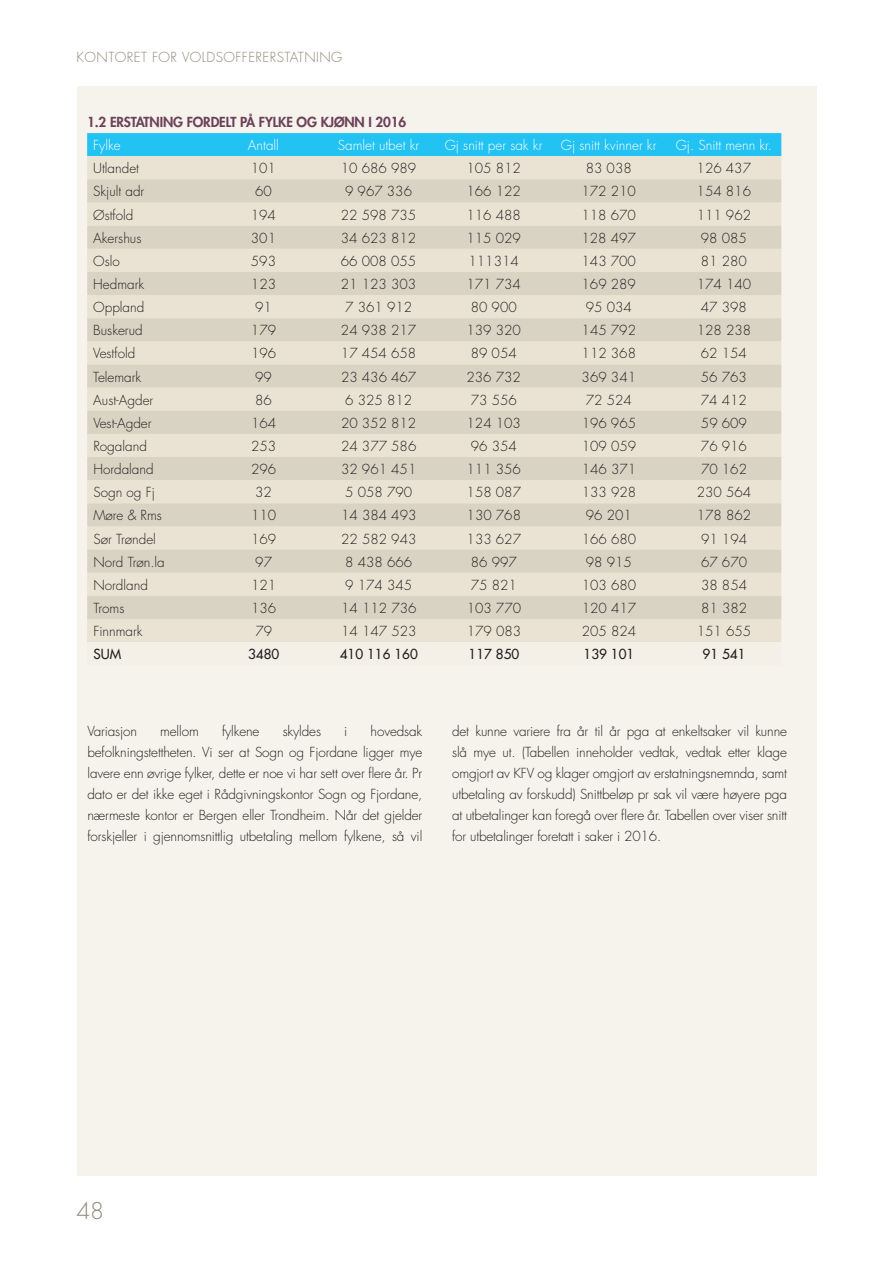
<style>
.page{position:relative;width:893px;height:1263px;background:#fff}
.page>*{position:absolute;margin:0;border:0;box-sizing:border-box;transform-origin:0 0}
.t1{font:300 22.5px "Futura Std";color:#908977}
.t2{font:300 13.5px/21px "Futura Std";color:#231f20;text-align:justify}
.t3{font:300 13.5px "Futura Std";color:#fff}
.t4{font:800 13.5px "Futura Std";letter-spacing:-.01em;color:#6c4159}
.t5{font:500 13.5px "Futura Std";color:#231f20}
.t6{font:300 13.5px "Futura Std";letter-spacing:.03em;color:#908977}
</style>
<div class="page">
<div style="left:77px;top:86px;width:739px;height:1090px;background:#f6f3ed"></div>
<div style="left:87px;top:133px;width:694px;height:23px;background:#22c2f3"></div>
<div style="left:87px;top:156px;width:694px;height:486px;background:#eae3d3"></div>
<svg style="left:87px;top:179px;width:694px;height:440px;background:#e1dacb"></svg>
<p class="t6" style="left:77px;top:49px;width:267px">KONTORET FOR VOLDSOFFERERSTATNING</p>
<p class="t4" style="left:87px;top:114px;width:321px">1.2 ERSTATNING FORDELT PÅ FYLKE OG KJØNN I 2016</p>
<p class="t3" style="left:93px;top:137px;width:29px">Fylke</p>
<p class="t3" style="left:248px;top:137px;width:33px">Antall</p>
<p class="t3" style="left:338px;top:137px;width:83px">Samlet utbet kr</p>
<p class="t3" style="left:445px;top:137px;width:99px">Gj snitt per sak kr</p>
<p class="t3" style="left:561px;top:137px;width:97px">Gj snitt kvinner kr</p>
<p class="t3" style="left:676px;top:137px;width:98px">Gj. Snitt menn kr.</p>
<p class="t2" style="left:93px;top:158px;width:47px">Utlandet</p>
<p class="t2" style="left:251px;top:158px;width:27px">101</p>
<p class="t2" style="left:341px;top:158px;width:77px">10 686 989</p>
<p class="t2" style="left:466px;top:158px;width:56px">105 812</p>
<p class="t2" style="left:586px;top:158px;width:48px">83 038</p>
<p class="t2" style="left:697px;top:158px;width:56px">126 437</p>
<p class="t2" style="left:93px;top:181px;width:53px">Skjult adr</p>
<p class="t2" style="left:255px;top:181px;width:18px">60</p>
<p class="t2" style="left:345px;top:181px;width:68px">9 967 336</p>
<p class="t2" style="left:466px;top:181px;width:56px">166 122</p>
<p class="t2" style="left:582px;top:181px;width:56px">172 210</p>
<p class="t2" style="left:697px;top:181px;width:56px">154 816</p>
<p class="t2" style="left:93px;top:205px;width:42px">Østfold</p>
<p class="t2" style="left:251px;top:205px;width:27px">194</p>
<p class="t2" style="left:341px;top:205px;width:77px">22 598 735</p>
<p class="t2" style="left:466px;top:205px;width:56px">116 488</p>
<p class="t2" style="left:582px;top:205px;width:56px">118 670</p>
<p class="t2" style="left:697px;top:205px;width:56px">111 962</p>
<p class="t2" style="left:93px;top:228px;width:50px">Akershus</p>
<p class="t2" style="left:251px;top:228px;width:27px">301</p>
<p class="t2" style="left:341px;top:228px;width:77px">34 623 812</p>
<p class="t2" style="left:466px;top:228px;width:56px">115 029</p>
<p class="t2" style="left:582px;top:228px;width:56px">128 497</p>
<p class="t2" style="left:701px;top:228px;width:48px">98 085</p>
<p class="t2" style="left:93px;top:251px;width:28px">Oslo</p>
<p class="t2" style="left:251px;top:251px;width:27px">593</p>
<p class="t2" style="left:341px;top:251px;width:77px">66 008 055</p>
<p class="t2" style="left:469px;top:251px;width:52px">111314</p>
<p class="t2" style="left:582px;top:251px;width:56px">143 700</p>
<p class="t2" style="left:701px;top:251px;width:48px">81 280</p>
<p class="t2" style="left:93px;top:274px;width:52px">Hedmark</p>
<p class="t2" style="left:251px;top:274px;width:27px">123</p>
<p class="t2" style="left:341px;top:274px;width:77px">21 123 303</p>
<p class="t2" style="left:466px;top:274px;width:56px">171 734</p>
<p class="t2" style="left:582px;top:274px;width:56px">169 289</p>
<p class="t2" style="left:697px;top:274px;width:56px">174 140</p>
<p class="t2" style="left:93px;top:297px;width:53px">Oppland</p>
<p class="t2" style="left:255px;top:297px;width:18px">91</p>
<p class="t2" style="left:345px;top:297px;width:68px">7 361 912</p>
<p class="t2" style="left:471px;top:297px;width:48px">80 900</p>
<p class="t2" style="left:586px;top:297px;width:48px">95 034</p>
<p class="t2" style="left:701px;top:297px;width:48px">47 398</p>
<p class="t2" style="left:93px;top:320px;width:51px">Buskerud</p>
<p class="t2" style="left:251px;top:320px;width:27px">179</p>
<p class="t2" style="left:341px;top:320px;width:77px">24 938 217</p>
<p class="t2" style="left:466px;top:320px;width:56px">139 320</p>
<p class="t2" style="left:582px;top:320px;width:56px">145 792</p>
<p class="t2" style="left:697px;top:320px;width:56px">128 238</p>
<p class="t2" style="left:93px;top:343px;width:44px">Vestfold</p>
<p class="t2" style="left:251px;top:343px;width:27px">196</p>
<p class="t2" style="left:341px;top:343px;width:77px">17 454 658</p>
<p class="t2" style="left:471px;top:343px;width:48px">89 054</p>
<p class="t2" style="left:582px;top:343px;width:56px">112 368</p>
<p class="t2" style="left:701px;top:343px;width:48px">62 154</p>
<p class="t2" style="left:93px;top:367px;width:50px">Telemark</p>
<p class="t2" style="left:255px;top:367px;width:18px">99</p>
<p class="t2" style="left:341px;top:367px;width:77px">23 436 467</p>
<p class="t2" style="left:467px;top:367px;width:56px">236 732</p>
<p class="t2" style="left:582px;top:367px;width:56px">369 341</p>
<p class="t2" style="left:701px;top:367px;width:48px">56 763</p>
<p class="t2" style="left:93px;top:390px;width:61px">Aust-Agder</p>
<p class="t2" style="left:255px;top:390px;width:18px">86</p>
<p class="t2" style="left:345px;top:390px;width:68px">6 325 812</p>
<p class="t2" style="left:471px;top:390px;width:48px">73 556</p>
<p class="t2" style="left:586px;top:390px;width:48px">72 524</p>
<p class="t2" style="left:701px;top:390px;width:48px">74 412</p>
<p class="t2" style="left:93px;top:413px;width:60px">Vest-Agder</p>
<p class="t2" style="left:251px;top:413px;width:27px">164</p>
<p class="t2" style="left:341px;top:413px;width:77px">20 352 812</p>
<p class="t2" style="left:467px;top:413px;width:56px">124 103</p>
<p class="t2" style="left:582px;top:413px;width:56px">196 965</p>
<p class="t2" style="left:701px;top:413px;width:48px">59 609</p>
<p class="t2" style="left:93px;top:436px;width:55px">Rogaland</p>
<p class="t2" style="left:251px;top:436px;width:27px">253</p>
<p class="t2" style="left:341px;top:436px;width:77px">24 377 586</p>
<p class="t2" style="left:471px;top:436px;width:48px">96 354</p>
<p class="t2" style="left:582px;top:436px;width:56px">109 059</p>
<p class="t2" style="left:701px;top:436px;width:48px">76 916</p>
<p class="t2" style="left:93px;top:459px;width:62px">Hordaland</p>
<p class="t2" style="left:251px;top:459px;width:27px">296</p>
<p class="t2" style="left:341px;top:459px;width:77px">32 961 451</p>
<p class="t2" style="left:467px;top:459px;width:56px">111 356</p>
<p class="t2" style="left:582px;top:459px;width:56px">146 371</p>
<p class="t2" style="left:701px;top:459px;width:48px">70 162</p>
<p class="t2" style="left:93px;top:482px;width:63px">Sogn og Fj</p>
<p class="t2" style="left:255px;top:482px;width:18px">32</p>
<p class="t2" style="left:345px;top:482px;width:68px">5 058 790</p>
<p class="t2" style="left:467px;top:482px;width:56px">158 087</p>
<p class="t2" style="left:582px;top:482px;width:56px">133 928</p>
<p class="t2" style="left:697px;top:482px;width:56px">230 564</p>
<p class="t2" style="left:93px;top:505px;width:70px">Møre &amp; Rms</p>
<p class="t2" style="left:251px;top:505px;width:27px">110</p>
<p class="t2" style="left:341px;top:505px;width:77px">14 384 493</p>
<p class="t2" style="left:467px;top:505px;width:56px">130 768</p>
<p class="t2" style="left:586px;top:505px;width:48px">96 201</p>
<p class="t2" style="left:697px;top:505px;width:56px">178 862</p>
<p class="t2" style="left:93px;top:529px;width:64px">Sør Trøndel</p>
<p class="t2" style="left:251px;top:529px;width:27px">169</p>
<p class="t2" style="left:341px;top:529px;width:77px">22 582 943</p>
<p class="t2" style="left:467px;top:529px;width:56px">133 627</p>
<p class="t2" style="left:582px;top:529px;width:56px">166 680</p>
<p class="t2" style="left:701px;top:529px;width:48px">91 194</p>
<p class="t2" style="left:93px;top:552px;width:73px">Nord Trøn.la</p>
<p class="t2" style="left:255px;top:552px;width:18px">97</p>
<p class="t2" style="left:345px;top:552px;width:68px">8 438 666</p>
<p class="t2" style="left:471px;top:552px;width:48px">86 997</p>
<p class="t2" style="left:586px;top:552px;width:48px">98 915</p>
<p class="t2" style="left:701px;top:552px;width:48px">67 670</p>
<p class="t2" style="left:93px;top:575px;width:56px">Nordland</p>
<p class="t2" style="left:251px;top:575px;width:27px">121</p>
<p class="t2" style="left:345px;top:575px;width:68px">9 174 345</p>
<p class="t2" style="left:471px;top:575px;width:48px">75 821</p>
<p class="t2" style="left:582px;top:575px;width:56px">103 680</p>
<p class="t2" style="left:701px;top:575px;width:48px">38 854</p>
<p class="t2" style="left:93px;top:598px;width:32px">Troms</p>
<p class="t2" style="left:251px;top:598px;width:27px">136</p>
<p class="t2" style="left:341px;top:598px;width:77px">14 112 736</p>
<p class="t2" style="left:467px;top:598px;width:56px">103 770</p>
<p class="t2" style="left:582px;top:598px;width:56px">120 417</p>
<p class="t2" style="left:701px;top:598px;width:48px">81 382</p>
<p class="t2" style="left:93px;top:621px;width:51px">Finnmark</p>
<p class="t2" style="left:255px;top:621px;width:18px">79</p>
<p class="t2" style="left:341px;top:621px;width:77px">14 147 523</p>
<p class="t2" style="left:467px;top:621px;width:56px">179 083</p>
<p class="t2" style="left:582px;top:621px;width:56px">205 824</p>
<p class="t2" style="left:697px;top:621px;width:56px">151 655</p>
<p class="t5" style="left:93px;top:646px;width:29px">SUM</p>
<p class="t5" style="left:248px;top:646px;width:33px">3480</p>
<p class="t5" style="left:340px;top:646px;width:80px">410 116 160</p>
<p class="t5" style="left:469px;top:646px;width:52px">117 850</p>
<p class="t5" style="left:584px;top:646px;width:52px">139 101</p>
<p class="t5" style="left:703px;top:646px;width:44px">91 541</p>
<p class="t2" style="left:87px;top:721px;width:51px">Variasjon</p>
<p class="t2" style="left:160px;top:721px;width:40px">mellom</p>
<p class="t2" style="left:222px;top:721px;width:39px">fylkene</p>
<p class="t2" style="left:283px;top:721px;width:40px">skyldes</p>
<p class="t2" style="left:344px;top:721px;width:5px">i</p>
<p class="t2" style="left:87px;top:721px;width:336px;text-indent:283px">hovedsak befolkningstettheten. Vi ser at Sogn og Fjordane ligger mye lavere enn øvrige fylker, dette er noe vi har sett over flere år. Pr dato er det ikke eget i Rådgivningskontor Sogn og Fjordane, nærmeste kontor er Bergen eller Trondheim. Når det gjelder forskjeller i gjennomsnittlig utbetaling mellom fylkene, så vil</p>
<p class="t2" style="left:452px;top:721px;width:336px">det kunne variere fra år til år pga at enkeltsaker vil kunne slå mye ut. (Tabellen inneholder vedtak, vedtak etter klage omgjort av KFV og klager omgjort av erstatningsnemnda, samt utbetaling av forskudd) Snittbeløp pr sak vil være høyere pga at utbetalinger kan foregå over flere år. Tabellen over viser snitt for utbetalinger foretatt i saker i 2016.</p>
<h1 class="t1" style="left:77px;top:1197px;width:29px">48</h1>
</div>
